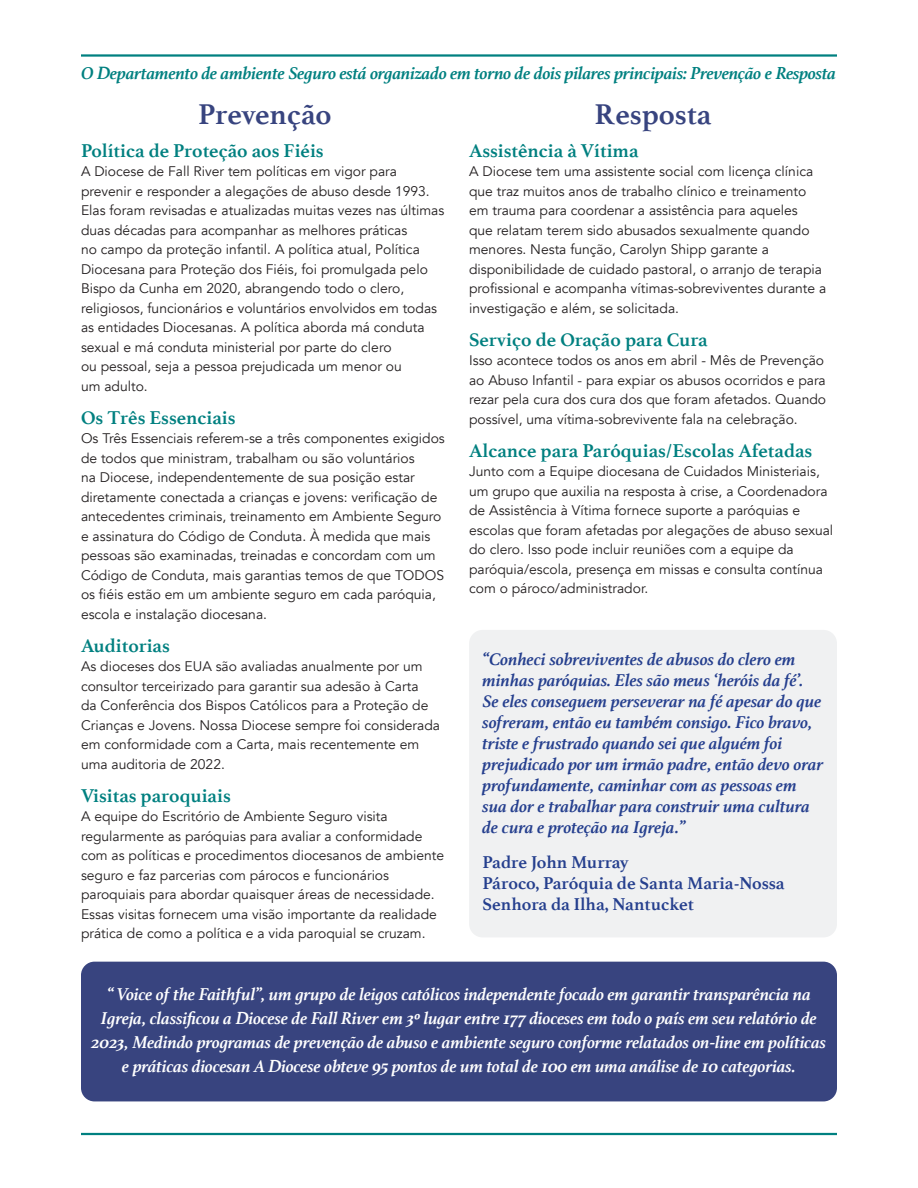
<style>
.page{position:relative;width:918px;height:1188px;background:#fff}
.page>*{position:absolute;margin:0;border:0;box-sizing:border-box;transform-origin:0 0}
.Sub_title{font:700 30px "Athelas";color:#38447f}
.Head_inside{font:700 30px "Athelas";color:#38447f}
.Head_2{font:700 19.5px "Athelas";color:#008080}
.Paragraph_Style{font:700 19.5px "Athelas";color:#008080}
.Sub_title-2{font:italic 700 18.3px "Athelas";letter-spacing:-.015em;color:#008080}
.callout{font:italic 700 18px/24px "Athelas";letter-spacing:-.005em;color:#fff;text-align:center}
.Head_2-2{font:italic 700 18px/21px "Athelas";color:#253f8e}
.Head_2-3{font:700 18px/21px "Athelas";color:#253f8e}
.Paragraph_Style-2{font:13.8px/19.5px "Avenir";color:#231f20}
.Head_2-4{font:13.8px/19.5px "Avenir";color:#231f20}
</style>
<div class="page">
<hr style="left:81px;top:1133px;width:756px;height:2px;background:#008080">
<hr style="left:81px;top:54px;width:756px;height:3px;background:#008080">
<div style="left:469px;top:630px;width:368px;height:307px;background:#f0f1f2;border-radius:14px"></div>
<div style="left:81px;top:962px;width:756px;height:139px;background:#38447f;border-radius:14px"></div>
<p class="Sub_title-2" style="left:82px;top:58px;width:756px">O Departamento de ambiente Seguro está organizado em torno de dois pilares principais: Prevenção e Resposta</p>
<p class="Sub_title" style="left:198px;top:90px;width:135px">Prevenção</p>
<p class="Head_2" style="left:81px;top:135px;width:244px">Política de Proteção aos Fiéis</p>
<p class="Paragraph_Style-2" style="left:81px;top:162px;width:365px">A Diocese de Fall River tem políticas em vigor para prevenir e responder a alegações de abuso desde 1993.<br>Elas foram revisadas e atualizadas muitas vezes nas últimas duas décadas para acompanhar as melhores práticas</p>
<p class="Paragraph_Style-2" style="left:81px;top:240px;width:358px">no campo da proteção infantil. A política atual, Política Diocesana para Proteção dos Fiéis, foi promulgada pelo Bispo da Cunha em 2020, abrangendo todo o clero, religiosos, funcionários e voluntários envolvidos em todas as entidades Diocesanas. A política aborda má conduta sexual e má conduta ministerial por parte do clero<br>ou pessoal, seja a pessoa prejudicada um menor ou<br>um adulto.</p>
<p class="Paragraph_Style" style="left:81px;top:402px;width:156px">Os Três Essenciais</p>
<p class="Paragraph_Style-2" style="left:81px;top:429px;width:365px">Os Três Essenciais referem-se a três componentes exigidos de todos que ministram, trabalham ou são voluntários</p>
<p class="Paragraph_Style-2" style="left:81px;top:468px;width:365px">na Diocese, independentemente de sua posição estar diretamente conectada a crianças e jovens: verificação de antecedentes criminais, treinamento em Ambiente Seguro e assinatura do Código de Conduta. À medida que mais pessoas são examinadas, treinadas e concordam com um Código de Conduta, mais garantias temos de que TODOS os fiéis estão em um ambiente seguro em cada paróquia, escola e instalação diocesana.</p>
<p class="Head_2" style="left:81px;top:630px;width:90px">Auditorias</p>
<p class="Paragraph_Style-2" style="left:81px;top:657px;width:361px">As dioceses dos EUA são avaliadas anualmente por um consultor terceirizado para garantir sua adesão à Carta<br>da Conferência dos Bispos Católicos para a Proteção de Crianças e Jovens. Nossa Diocese sempre foi considerada em conformidade com a Carta, mais recentemente em uma auditoria de 2022.</p>
<p class="Head_2" style="left:81px;top:780px;width:151px">Visitas paroquiais</p>
<p class="Paragraph_Style-2" style="left:81px;top:807px;width:365px">A equipe do Escritório de Ambiente Seguro visita regularmente as paróquias para avaliar a conformidade com as políticas e procedimentos diocesanos de ambiente seguro e faz parcerias com párocos e funcionários paroquiais para abordar quaisquer áreas de necessidade.<br>Essas visitas fornecem uma visão importante da realidade prática de como a política e a vida paroquial se cruzam.</p>
<p class="Head_inside" style="left:595px;top:90px;width:118px">Resposta</p>
<p class="Head_2" style="left:469px;top:135px;width:171px">Assistência à Vítima</p>
<p class="Paragraph_Style-2" style="left:469px;top:162px;width:359px">A Diocese tem uma assistente social com licença clínica que traz muitos anos de trabalho clínico e treinamento em trauma para coordenar a assistência para aqueles<br>que relatam terem sido abusados sexualmente quando menores. Nesta função, Carolyn Shipp garante a disponibilidade de cuidado pastoral, o arranjo de terapia profissional e acompanha vítimas-sobreviventes durante a investigação e além, se solicitada.</p>
<p class="Head_2" style="left:469px;top:324px;width:240px">Serviço de Oração para Cura</p>
<p class="Paragraph_Style-2" style="left:469px;top:351px;width:358px">Isso acontece todos os anos em abril - Mês de Prevenção ao Abuso Infantil - para expiar os abusos ocorridos e para rezar pela cura dos cura dos que foram afetados. Quando possível, uma vítima-sobrevivente fala na celebração.</p>
<p class="Head_2" style="left:469px;top:435px;width:345px">Alcance para Paróquias/Escolas Afetadas</p>
<p class="Head_2-4" style="left:469px;top:462px;width:366px">Junto com a Equipe diocesana de Cuidados Ministeriais, um grupo que auxilia na resposta à crise, a Coordenadora de Assistência à Vítima fornece suporte a paróquias e escolas que foram afetadas por alegações de abuso sexual do clero. Isso pode incluir reuniões com a equipe da paróquia/escola, presença em missas e consulta contínua com o pároco/administrador.</p>
<p class="Head_2-2" style="left:483px;top:648px;width:342px">“Conheci sobreviventes de abusos do clero em minhas paróquias. Eles são meus ‘heróis da fé’.<br>Se eles conseguem perseverar na fé apesar do que sofreram, então eu também consigo. Fico bravo, triste e frustrado quando sei que alguém foi prejudicado por um irmão padre, então devo orar profundamente, caminhar com as pessoas em sua dor e trabalhar para construir uma cultura de cura e proteção na Igreja.”</p>
<p class="Head_2-3" style="left:483px;top:851px;width:304px">Padre John Murray<br>Pároco, Paróquia de Santa Maria-Nossa<br>Senhora da Ilha, Nantucket</p>
<p class="callout" style="left:92px;top:982px;width:736px">“ Voice of the Faithful”, um grupo de leigos católicos independente focado em garantir transparência na Igreja, classificou a Diocese de Fall River em 3º lugar entre 177 dioceses em todo o país em seu relatório de 2023, Medindo programas de prevenção de abuso e ambiente seguro conforme relatados on-line em políticas e práticas diocesan A Diocese obteve 95 pontos de um total de 100 em uma análise de 10 categorias.</p>
</div>
